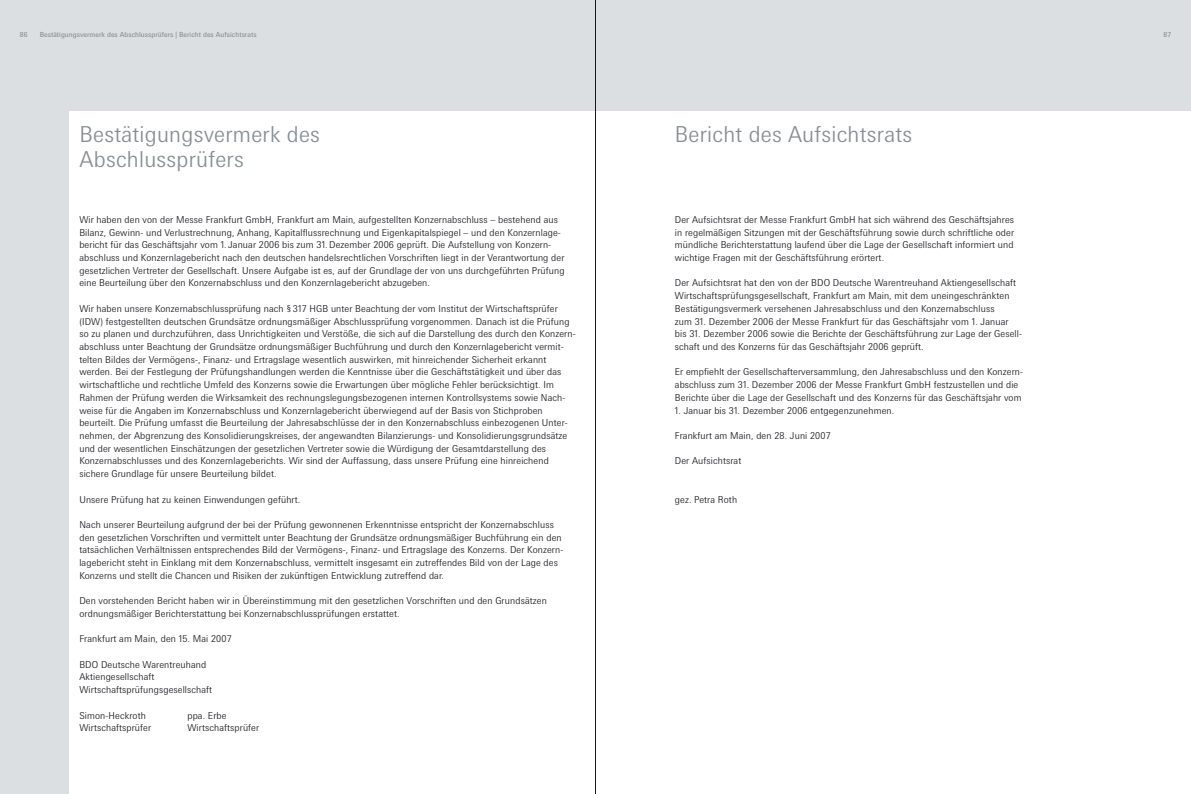
<style>
.page{position:relative;width:1191px;height:794px;background:#fff}
.page>*{position:absolute;margin:0;border:0;box-sizing:border-box;transform-origin:0 0}
.t1{font:300 22px/25px "Messe Univers";letter-spacing:.01em;color:#868e93}
.t2{font:300 9.5px/12.7px "Messe Univers";letter-spacing:.01em;color:#1a171c}
.t3{font:7px "Messe Univers";letter-spacing:.01em;color:#868e93}
</style>
<div class="page">
<div style="left:0;top:0;width:595px;height:794px;background:#dbdfe1"></div>
<div style="left:595px;top:0;width:596px;height:794px;background:#dbdfe1"></div>
<div style="left:69px;top:111px;width:526px;height:683px;background:#fff"></div>
<div style="left:595px;top:111px;width:596px;height:683px;background:#fff"></div>
<hr style="left:595px;top:0;width:1px;height:794px;background:#1a171c">
<p class="t3" style="left:40px;top:30px;width:218px">Bestätigungsvermerk des Abschlussprüfers | Bericht des Aufsichtsrats</p>
<p class="t3" style="left:20px;top:30px;width:9px">86</p>
<p class="t3" style="left:1163px;top:30px;width:9px">87</p>
<h1 class="t1" style="left:79px;top:122px;width:242px">Bestätigungsvermerk des<br>Abschlussprüfers</h1>
<h1 class="t1" style="left:675px;top:122px;width:239px">Bericht des Aufsichtsrats</h1>
<p class="t2" style="left:79px;top:213px;width:487px">Wir haben den von der Messe Frankfurt GmbH, Frankfurt am Main, aufgestellten Konzernabschluss – bestehend aus Bilanz, Gewinn- und Verlustrechnung, Anhang, Kapitalflussrechnung und Eigenkapitalspiegel – und den Konzernlage&shy;bericht für das Geschäftsjahr vom 1. Januar 2006 bis zum 31.Dezember 2006 geprüft. Die Aufstellung von Konzern&shy;abschluss und Konzernlagebericht nach den deutschen handelsrechtlichen Vorschriften liegt in der Verantwortung der gesetzlichen Vertreter der Gesellschaft. Unsere Aufgabe ist es, auf der Grundlage der von uns durchgeführten Prüfung eine Beurteilung über den Konzernabschluss und den Konzernlagebericht abzugeben.</p>
<p class="t2" style="left:79px;top:302px;width:498px">Wir haben unsere Konzernabschlussprüfung nach § 317 HGB unter Beachtung der vom Institut der Wirtschaftsprüfer (IDW) festgestellten deutschen Grundsätze ordnungsmäßiger Abschlussprüfung vorgenommen. Danach ist die Prüfung so zu planen und durchzuführen, dass Unrichtigkeiten und Verstöße, die sich auf die Darstellung des durch den Konzern&shy;abschluss unter Beachtung der Grundsätze ordnungsmäßiger Buchführung und durch den Konzernlagebericht vermit&shy;telten Bildes der Vermögens-, Finanz- und Ertragslage wesentlich auswirken, mit hinreichender Sicherheit erkannt werden. Bei der Festlegung der Prüfungshandlungen werden die Kenntnisse über die Geschäftstätigkeit und über das wirtschaftliche und rechtliche Umfeld des Konzerns sowie die Erwartungen über mögliche Fehler berücksichtigt. Im Rahmen der Prüfung werden die Wirksamkeit des rechnungslegungsbezogenen internen Kontrollsystems sowie Nach&shy;weise für die Angaben im Konzernabschluss und Konzernlagebericht überwiegend auf der Basis von Stichproben beurteilt. Die Prüfung umfasst die Beurteilung der Jahresabschlüsse der in den Konzernabschluss einbezogenen Unter&shy;nehmen, der Abgrenzung des Konsolidierungskreises, der angewandten Bilanzierungs- und Konsolidierungsgrundsätze und der wesentlichen Einschätzungen der gesetzlichen Vertreter sowie die Würdigung der Gesamtdarstellung des Konzernabschlusses und des Konzernlageberichts. Wir sind der Auffassung, dass unsere Prüfung eine hinreichend sichere Grundlage für unsere Beurteilung bildet.</p>
<p class="t2" style="left:79px;top:492px;width:222px">Unsere Prüfung hat zu keinen Einwendungen geführt.</p>
<p class="t2" style="left:79px;top:518px;width:485px">Nach unserer Beurteilung aufgrund der bei der Prüfung gewonnenen Erkenntnisse entspricht der Konzernabschluss den gesetzlichen Vorschriften und vermittelt unter Beachtung der Grundsätze ordnungsmäßiger Buchführung ein den tatsächlichen Verhältnissen entsprechendes Bild der Vermögens-, Finanz- und Ertragslage des Konzerns. Der Konzern&shy;lagebericht steht in Einklang mit dem Konzernabschluss, vermittelt insgesamt ein zutreffendes Bild von der Lage des Konzerns und stellt die Chancen und Risiken der zukünftigen Entwicklung zutreffend dar.</p>
<p class="t2" style="left:79px;top:594px;width:469px">Den vorstehenden Bericht haben wir in Übereinstimmung mit den gesetzlichen Vorschriften und den Grundsätzen ordnungsmäßiger Berichterstattung bei Konzernabschlussprüfungen erstattet.</p>
<p class="t2" style="left:79px;top:632px;width:154px">Frankfurt am Main, den 15. Mai 2007</p>
<p class="t2" style="left:79px;top:658px;width:134px">BDO Deutsche Warentreuhand<br>Aktiengesellschaft<br>Wirtschaftsprüfungsgesellschaft</p>
<p class="t2" style="left:79px;top:708px;width:68px">Simon-Heckroth</p>
<p class="t2" style="left:187px;top:708px;width:41px">ppa. Erbe</p>
<p class="t2" style="left:79px;top:721px;width:73px">Wirtschaftsprüfer</p>
<p class="t2" style="left:187px;top:721px;width:73px">Wirtschaftsprüfer</p>
<p class="t2" style="left:675px;top:213px;width:341px;text-align:justify">Der Aufsichtsrat der Messe Frankfurt GmbH hat sich während des Geschäftsjahres in regelmäßigen Sitzungen mit der Geschäftsführung sowie durch schriftliche oder mündliche Berichterstattung laufend über die Lage der Gesellschaft informiert und wichtige Fragen mit der Geschäftsführung erörtert.</p>
<p class="t2" style="left:675px;top:276px;width:348px">Der Aufsichtsrat hat den von der BDO Deutsche Warentreuhand Aktiengesell-schaft Wirtschaftsprüfungsgesellschaft, Frankfurt am Main, mit dem uneingeschränkten Bestätigungsvermerk versehenen Jahresabschluss und den Konzernabschluss<br>zum 31. Dezember 2006 der Messe Frankfurt für das Geschäftsjahr vom 1. Januar bis 31. Dezember 2006 sowie die Berichte der Geschäftsführung zur Lage der Gesell&shy;schaft und des Konzerns für das Geschäftsjahr 2006 geprüft.</p>
<p class="t2" style="left:675px;top:365px;width:350px">Er empfiehlt der Gesellschafterversammlung, den Jahresabschluss und den Konzern&shy;abschluss zum 31. Dezember 2006 der Messe Frankfurt GmbH festzustellen und die<br>Berichte über die Lage der Gesellschaft und des Konzerns für das Geschäftsjahr vom</p>
<p class="t2" style="left:675px;top:404px;width:221px">1. Januar bis 31. Dezember 2006 entgegenzunehmen.</p>
<p class="t2" style="left:675px;top:429px;width:157px">Frankfurt am Main, den 28. Juni 2007</p>
<p class="t2" style="left:675px;top:454px;width:68px">Der Aufsichtsrat</p>
<p class="t2" style="left:675px;top:492px;width:64px">gez. Petra Roth</p>
</div>
